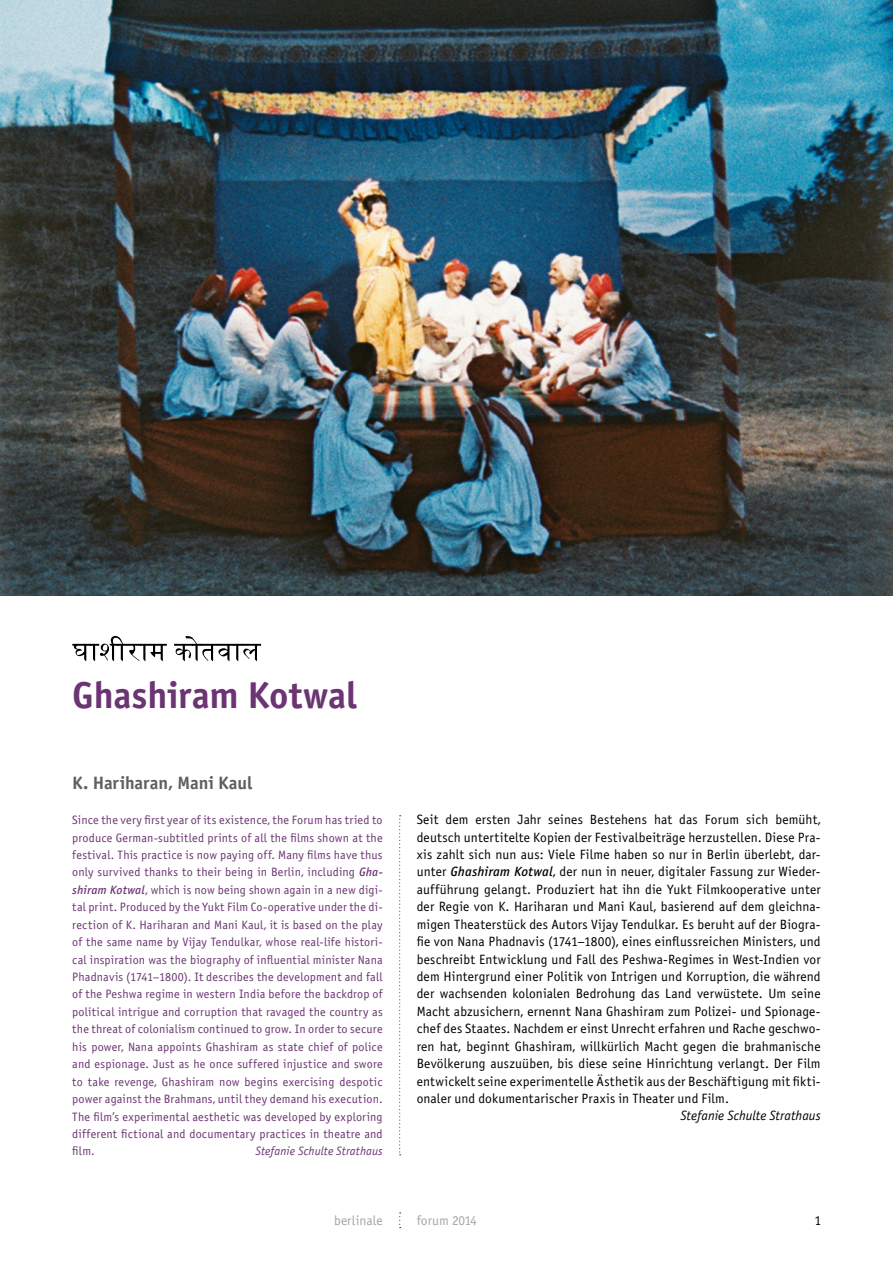
<style>
.page{position:relative;width:893px;height:1263px;background:#fff}
.page>*{position:absolute;margin:0;border:0;box-sizing:border-box;transform-origin:0 0}
.t1{font:37.5px "Officina Sans Bold ITC";letter-spacing:-.005em;color:#6b3472}
.t2{font:18px "Officina Sans Bold ITC";letter-spacing:-.005em;color:#5f5f62}
.t3{font:13.5px/17.4px "Officina Sans Book ITC";letter-spacing:.01em;color:#000;text-align:justify}
.t4{font:italic 13.5px "Officina Sans Book ITC";color:#000}
.t5{font:13.5px "Officina Sans Book ITC";color:#a5a5a7}
.t6{font:12.15px/17.4px "Officina Sans Book ITC";letter-spacing:.015em;color:#6b3472;text-align:justify}
.t7{font:italic 12.15px "Officina Sans Book ITC";letter-spacing:.005em;color:#6b3472}
.s1{font-family:"Officina Sans Medium ITC";font-style:italic}
</style>
<div class="page">
<svg style="left:399px;top:815px;width:2px;height:340px"></svg>
<svg style="left:399px;top:1212px;width:2px;height:16px"></svg>
<img style="left:0;top:0;width:893px;height:595px">
<svg style="left:72px;top:636px;width:95px;height:25px"></svg>
<svg style="left:174px;top:636px;width:87px;height:25px"></svg>
<h1 class="t1" style="left:72px;top:672px;width:286px">Ghashiram Kotwal</h1>
<h2 class="t2" style="left:72px;top:772px;width:182px">K. Hariharan, Mani Kaul</h2>
<p class="t6" style="left:72px;top:811px;width:312px">Since the very first year of its existence, the Forum has tried to produce German-subtitled prints of all the films shown at the festival. This practice is now paying off. Many films have thus only survived thanks to their being in Berlin, including <span class="s1">Gha&shy;shiram Kotwal</span>, which is now being shown again in a new digi&shy;tal print. Produced by the Yukt Film Co-operative under the di&shy;rection of K. Hariharan and Mani Kaul, it is based on the play of the same name by Vijay Tendulkar, whose real-life histori&shy;cal inspiration was the biography of influential minister Nana Phadnavis (1741–1800). It describes the development and fall of the Peshwa regime in western India before the backdrop of political intrigue and corruption that ravaged the country as the threat of colonialism continued to grow. In order to secure his power, Nana appoints Ghashiram as state chief of police and espionage. Just as he once suffered injustice and swore to take revenge, Ghashiram now begins exercising despotic power against the Brahmans, until they demand his execution.<br>The film’s experimental aesthetic was developed by exploring different fictional and documentary practices in theatre and film.</p>
<p class="t7" style="left:255px;top:1144px;width:129px">Stefanie Schulte Strathaus</p>
<p class="t3" style="left:417px;top:811px;width:405px">Seit dem ersten Jahr seines Bestehens hat das Forum sich bemüht, deutsch untertitelte Kopien der Festivalbeiträge herzustellen. Diese Pra&shy;xis zahlt sich nun aus: Viele Filme haben so nur in Berlin überlebt, dar&shy;unter <span class="s1">Ghashiram Kotwal</span>, der nun in neuer, digitaler Fassung zur Wieder&shy;aufführung gelangt. Produziert hat ihn die Yukt Filmkooperative unter der Regie von K. Hariharan und Mani Kaul, basierend auf dem gleichna&shy;migen Theaterstück des Autors Vijay Tendulkar. Es beruht auf der Biogra&shy;fie von Nana Phadnavis (1741–1800), eines einflussreichen Ministers, und beschreibt Entwicklung und Fall des Peshwa-Regimes in West-Indien vor dem Hintergrund einer Politik von Intrigen und Korruption, die während der wachsenden kolonialen Bedrohung das Land verwüstete. Um seine Macht abzusichern, ernennt Nana Ghashiram zum Polizei- und Spionage&shy;chef des Staates. Nachdem er einst Unrecht erfahren und Rache geschwo&shy;ren hat, beginnt Ghashiram, willkürlich Macht gegen die brahmanische Bevölkerung auszuüben, bis diese seine Hinrichtung verlangt. Der Film entwickelt seine experimentelle Ästhetik aus der Beschäftigung mit fikti&shy;onaler und dokumentarischer Praxis in Theater und Film.</p>
<p class="t4" style="left:680px;top:1108px;width:142px">Stefanie Schulte Strathaus</p>
<p class="t5" style="left:334px;top:1213px;width:50px">berlinale</p>
<p class="t5" style="left:417px;top:1213px;width:62px">forum 2014</p>
<p class="t3" style="left:815px;top:1212px;width:8px">1</p>
</div>
